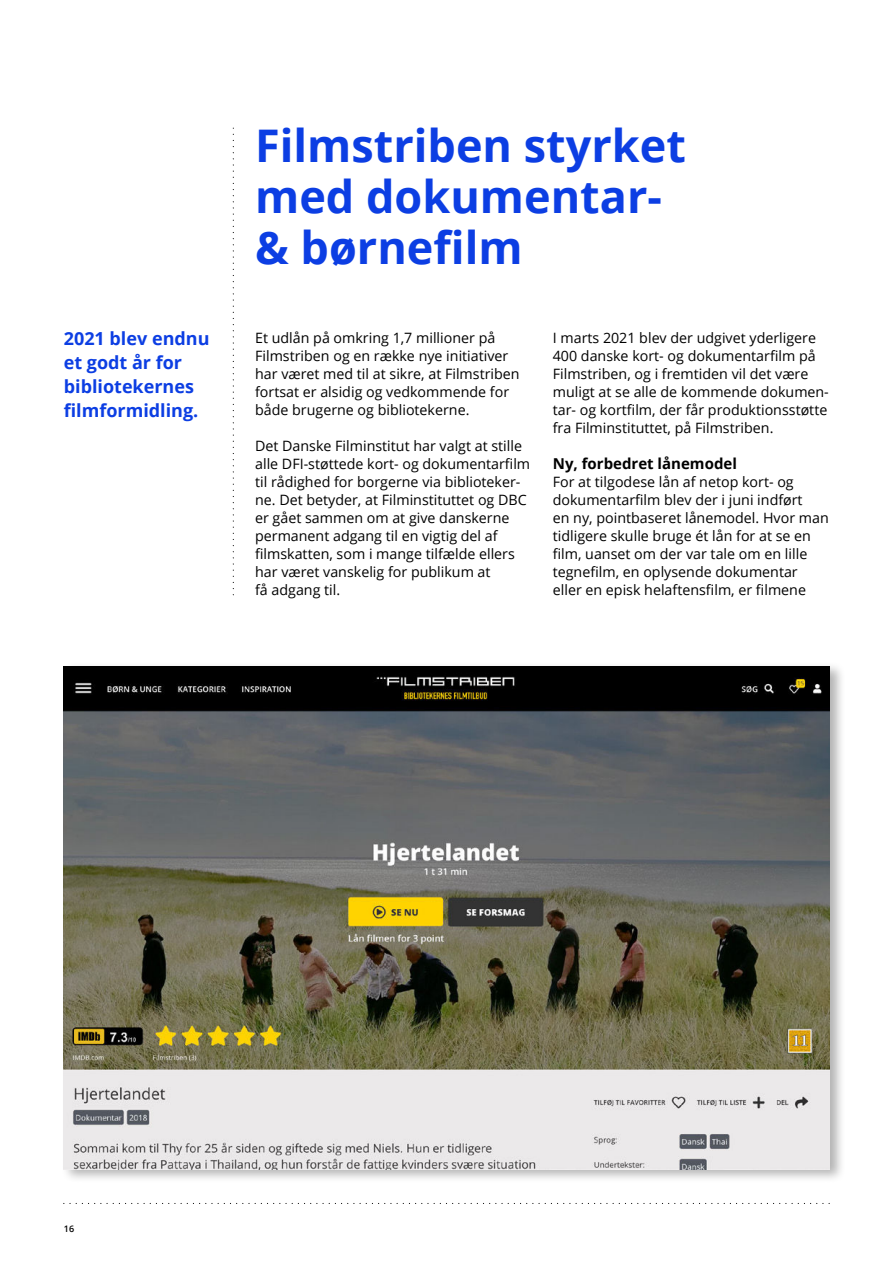
<style>
.page{position:relative;width:893px;height:1263px;background:#fff}
.page>*{position:absolute;margin:0;border:0;box-sizing:border-box;transform-origin:0 0}
.t1{font:700 45px/51px "Open Sans";color:#0c3ee3}
.t2{font:700 18px/24px "Open Sans";color:#0c3ee3}
.t3{font:700 15px "Open Sans";color:#000}
.t4{font:14.25px/18px "Open Sans";color:#000}
.t5{font:600 9px "Open Sans";color:#000}
</style>
<div class="page">
<svg style="left:64px;top:1203px;width:765px;height:1px"></svg>
<svg style="left:233px;top:128px;width:1px;height:467px"></svg>
<div style="left:62px;top:661px;width:784px;height:522px;background:#000;opacity:.3"></div>
<img style="left:64px;top:666px;width:765px;height:503px">
<p class="t2" style="left:64px;top:328px;width:147px">2021 blev endnu et godt år for bibliotekernes filmformidling.</p>
<h1 class="t1" style="left:255px;top:123px;width:432px">Filmstriben styrket med dokumentar-&amp; børnefilm</h1>
<p class="t4" style="left:255px;top:329px;width:266px">Et udlån på omkring 1,7 millioner på Filmstriben og en række nye initiativer har været med til at sikre, at Filmstriben fortsat er alsidig og vedkommende for både brugerne og bibliotekerne.</p>
<p class="t4" style="left:255px;top:437px;width:277px">Det Danske Filminstitut har valgt at stille alle DFI-støttede kort- og dokumentarfilm til rådighed for borgerne via biblioteker&shy;ne. Det betyder, at Filminstituttet og DBC er gået sammen om at give danskerne permanent adgang til en vigtig del af filmskatten, som i mange tilfælde ellers har været vanskelig for publikum at<br>få adgang til.</p>
<p class="t4" style="left:553px;top:329px;width:278px">I marts 2021 blev der udgivet yderligere 400 danske kort- og dokumentarfilm på Filmstriben, og i fremtiden vil det være muligt at se alle de kommende dokumen&shy;tar- og kortfilm, der får produktionsstøtte fra Filminstituttet, på Filmstriben.</p>
<p class="t3" style="left:553px;top:456px;width:186px">Ny, forbedret lånemodel</p>
<p class="t4" style="left:553px;top:473px;width:277px">For at tilgodese lån af netop kort- og dokumentarfilm blev der i juni indført<br>en ny, pointbaseret lånemodel. Hvor man tidligere skulle bruge ét lån for at se en film, uanset om der var tale om en lille tegnefilm, en oplysende dokumentar eller en episk helaftensfilm, er filmene</p>
<p class="t5" style="left:64px;top:1224px;width:12px">16</p>
</div>
